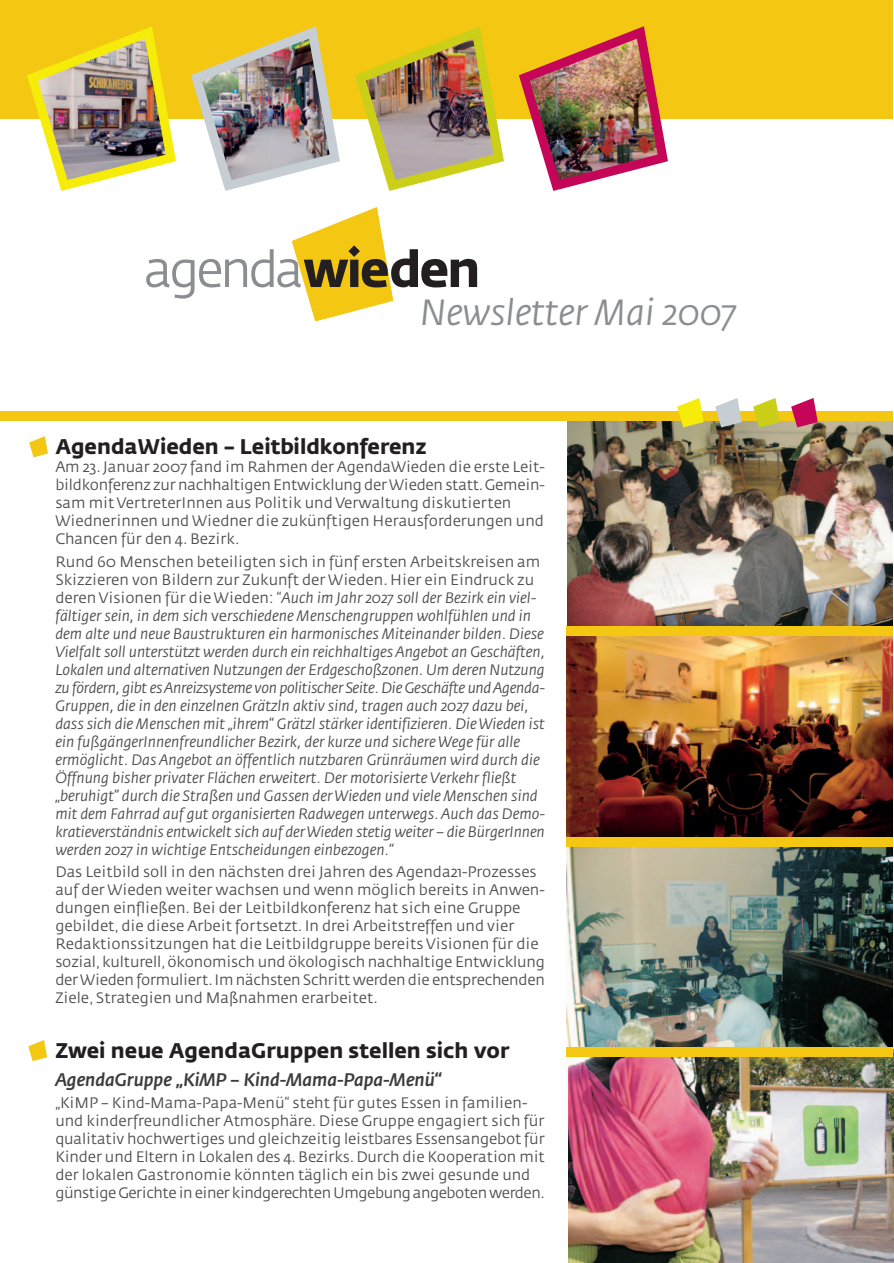
<style>
.page{position:relative;width:894px;height:1263px;background:#fff}
.page>*{position:absolute;margin:0;border:0;box-sizing:border-box;transform-origin:0 0}
.t1{font:50.1px "Fedra Sans";letter-spacing:-.07em;color:#8b8d90}
.t2{font:italic 36px "Fedra Sans";color:#8b8d90}
.t3{font:700 21px "Fedra Sans";color:#231f20}
.t4{font:italic 500 18px "Fedra Sans";color:#3d3b3c}
.t5{font:italic 15px/18px "Fedra Sans";color:#4e4d4e}
.t6{font:15px/18px "Fedra Sans";color:#4e4d4e}
.s1{font-weight:700;color:#231f20}
.s2{font-style:normal}
</style>
<div class="page">
<img style="left:567px;top:636px;width:326px;height:411px">
<img style="left:568px;top:1057px;width:325px;height:206px">
<img style="left:567px;top:421px;width:326px;height:205px">
<div style="left:0;top:0;width:893px;height:119px;background:#f3c712"></div>
<img style="left:27px;top:26px;width:641px;height:165px">
<svg style="left:291px;top:207px;width:103px;height:115px"></svg>
<div style="left:567px;top:626px;width:326px;height:10px;background:#f3c712"></div>
<div style="left:567px;top:1047px;width:326px;height:10px;background:#f3c712"></div>
<div style="left:567px;top:837px;width:326px;height:9px;background:#f3c712"></div>
<div style="left:0;top:411px;width:893px;height:10px;background:#f3c712"></div>
<svg style="left:791px;top:398px;width:27px;height:29px"></svg>
<svg style="left:753px;top:398px;width:27px;height:29px"></svg>
<svg style="left:715px;top:398px;width:27px;height:29px"></svg>
<svg style="left:677px;top:398px;width:27px;height:29px"></svg>
<svg style="left:29px;top:1040px;width:18px;height:21px"></svg>
<svg style="left:30px;top:437px;width:18px;height:20px"></svg>
<h1 class="t1" style="left:144px;top:250px;width:338px">agenda<span class="s1">wieden</span></h1>
<h2 class="t2" style="left:420px;top:298px;width:318px">Newsletter Mai 2007</h2>
<h3 class="t3" style="left:55px;top:439px;width:373px">AgendaWieden – Leitbildkonferenz</h3>
<p class="t6" style="left:55px;top:459px;width:491px">Am 23. Januar 2007 fand im Rahmen der AgendaWieden die erste Leit&shy;bildkonferenz zur nachhaltigen Entwicklung der Wieden statt. Gemein&shy;sam mit VertreterInnen aus Politik und Verwaltung diskutierten Wiednerinnen und Wiedner die zukünftigen Herausforderungen und Chancen für den 4. Bezirk.</p>
<p class="t5" style="left:55px;top:554px;width:491px"><span class="s2">Rund 60 Menschen beteiligten sich in fünf ersten Arbeitskreisen am Skizzieren von Bildern zur Zukunft der Wieden. Hier ein Eindruck zu deren Visionen für die Wieden: “</span>Auch im Jahr 2027 soll der Bezirk ein viel&shy;fältiger sein, in dem sich <span class="s2">ve</span>rschiedene Menschengruppen wohlfühlen und in dem alte und neue Baustrukturen ein harmonisches Miteinander bilden. Diese Vielfalt soll unterstützt werden durch ein reichhaltiges Angebot an Geschäften, Lokalen und alternativen Nutzungen der Erdgeschoßzonen. Um deren Nutzung zu fördern, gibt es Anreizsysteme von politischer Seite. Die Geschäfte und Agenda-Gruppen, die in den einzelnen Grätzln aktiv sind, tragen auch 2027 dazu bei, dass sich die Menschen mit „ihrem“ Grätzl stärker identifizieren. Die Wieden ist ein fußgängerInnenfreundlicher Bezirk, der kurze und sichere Wege für alle ermöglicht. Das Angebot an öffentlich nutzbaren Grünräumen wird durch die Öffnung bisher privater Flächen erweitert. Der motorisierte Verkehr fließt „beruhigt” durch die Straßen und Gassen der Wieden und viele Menschen sind mit dem Fahrrad auf gut organisierten Radwegen unterwegs. Auch das Demo&shy;kratieverständnis entwickelt sich auf der Wieden stetig weiter – die BürgerInnen werden 2027 in wichtige Entscheidungen einbezogen.“</p>
<p class="t6" style="left:55px;top:864px;width:491px">Das Leitbild soll in den nächsten drei Jahren des Agenda21-Prozesses auf der Wieden weiter wachsen und wenn möglich bereits in Anwen&shy;dungen einfließen. Bei der Leitbildkonferenz hat sich eine Gruppe gebildet, die diese Arbeit fortsetzt. In drei Arbeitstreffen und vier Redaktionssitzungen hat die Leitbildgruppe bereits Visionen für die sozial, kulturell, ökonomisch und ökologisch nachhaltige Entwicklung der Wieden formuliert. Im nächsten Schritt werden die entsprechenden Ziele, Strategien und Maßnahmen erarbeitet.</p>
<h3 class="t3" style="left:55px;top:1042px;width:455px">Zwei neue AgendaGruppen stellen sich vor</h3>
<p class="t4" style="left:55px;top:1072px;width:388px">AgendaGruppe „KiMP – Kind-Mama-Papa-Menü“</p>
<p class="t6" style="left:55px;top:1095px;width:491px">„KiMP – Kind-Mama-Papa-Menü“ steht für gutes Essen in familien&shy;und kinderfreundlicher Atmosphäre. Diese Gruppe engagiert sich für qualitativ hochwertiges und gleichzeitig leistbares Essensangebot für Kinder und Eltern in Lokalen des 4. Bezirks. Durch die Kooperation mit der lokalen Gastronomie könnten täglich ein bis zwei gesunde und günstige Gerichte in einer kindgerechten Umgebung angeboten werden.</p>
</div>
